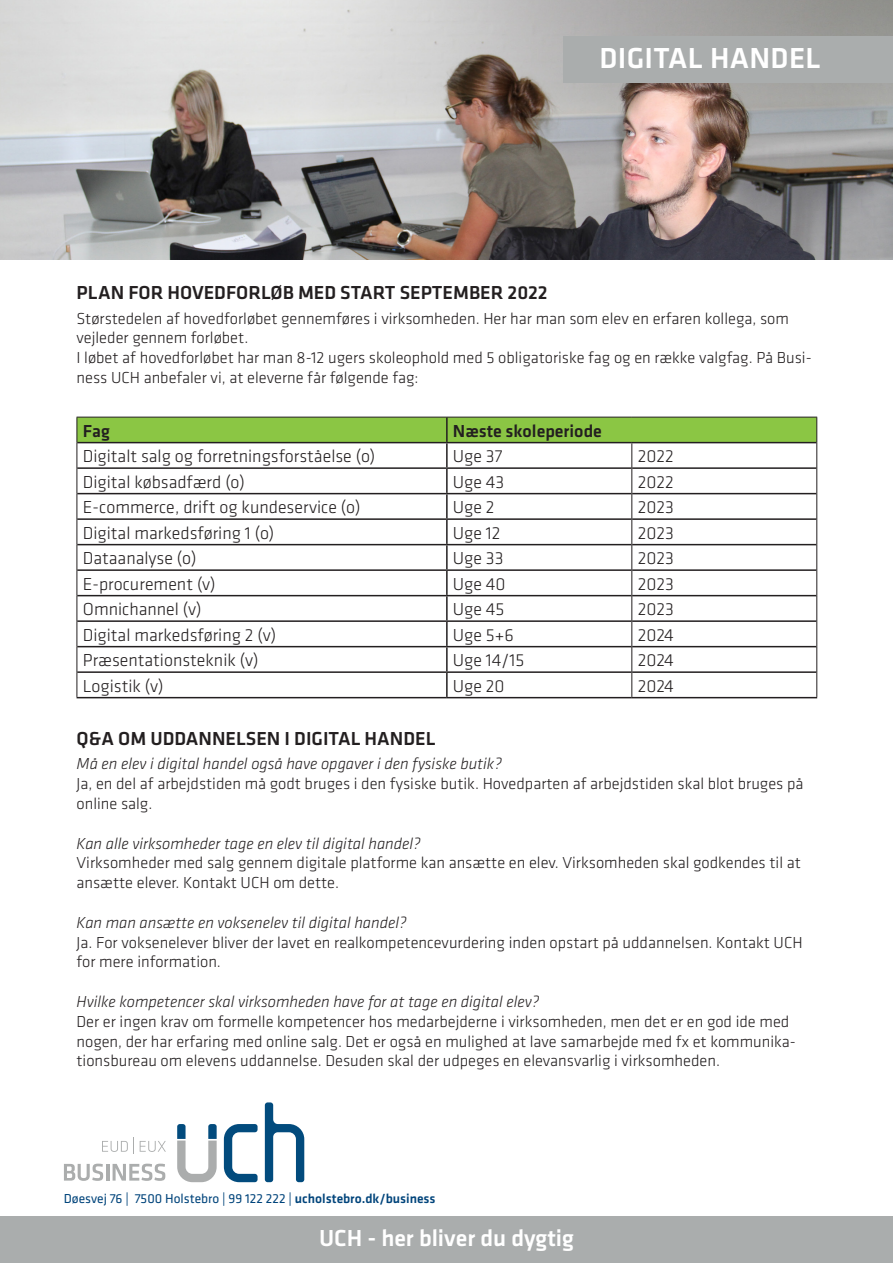
<style>
.page{position:relative;width:893px;height:1263px;background:#fff}
.page>*{position:absolute;margin:0;border:0;box-sizing:border-box;transform-origin:0 0}
.t1{font:500 30px "Klavika";letter-spacing:.01em;color:#fff}
.t2{font:500 24px "Klavika";color:#fff}
.t3{font:500 19.5px "Klavika";color:#231f20}
.t4{font:300 18px "Klavika";color:#231f20}
.t5{font:500 18px "Klavika";color:#231f20}
.t6{font:300 16.5px/19.8px "Klavika";color:#231f20}
.t7{font:italic 300 16.5px "Klavika";color:#231f20}
.t8{font:13.5px "Klavika";color:#00447b}
.s1{font-weight:500}
</style>
<div class="page">
<img style="left:0;top:0;width:893px;height:259px">
<svg style="left:224px;top:1124px;width:34px;height:58px"></svg>
<svg style="left:265px;top:1102px;width:39px;height:80px"></svg>
<svg style="left:177px;top:1124px;width:40px;height:58px"></svg>
<svg style="left:102px;top:1137px;width:32px;height:17px"></svg>
<svg style="left:140px;top:1141px;width:26px;height:11px"></svg>
<svg style="left:64px;top:1163px;width:39px;height:18px"></svg>
<hr style="left:106px;top:1164px;width:3px;height:16px;background:#abadad">
<svg style="left:113px;top:1163px;width:52px;height:18px"></svg>
<div style="left:0;top:1216px;width:893px;height:47px;background:#aaadad"></div>
<hr style="left:77px;top:697px;width:370px;height:1px;background:#231f20">
<hr style="left:447px;top:697px;width:185px;height:1px;background:#231f20">
<hr style="left:632px;top:697px;width:185px;height:1px;background:#231f20">
<svg style="left:77px;top:417px;width:740px;height:280px"></svg>
<div style="left:564px;top:36px;width:329px;height:46px;background:#aaadad"></div>
<p class="t1" style="left:599px;top:42px;width:223px">DIGITAL HANDEL</p>
<p class="t3" style="left:77px;top:282px;width:473px">PLAN FOR HOVEDFORLØB MED START SEPTEMBER 2022</p>
<p class="t6" style="left:77px;top:308px;width:714px">Størstedelen af hovedforløbet gennemføres i virksomheden. Her har man som elev en erfaren kollega, som vejleder gennem forløbet.</p>
<p class="t6" style="left:77px;top:348px;width:737px">I løbet af hovedforløbet har man 8-12 ugers skoleophold med 5 obligatoriske fag og en række valgfag. På Busi&shy;ness UCH anbefaler vi, at eleverne får følgende fag:</p>
<p class="t5" style="left:83px;top:421px;width:28px">Fag</p>
<p class="t5" style="left:453px;top:421px;width:151px">Næste skoleperiode</p>
<p class="t4" style="left:83px;top:446px;width:294px">Digitalt salg og forretningsforståelse (o)</p>
<p class="t4" style="left:453px;top:446px;width:51px">Uge 37</p>
<p class="t4" style="left:638px;top:446px;width:38px">2022</p>
<p class="t4" style="left:83px;top:472px;width:163px">Digital købsadfærd (o)</p>
<p class="t4" style="left:453px;top:472px;width:53px">Uge 43</p>
<p class="t4" style="left:638px;top:472px;width:38px">2022</p>
<p class="t4" style="left:83px;top:497px;width:279px">E-commerce, drift og kundeservice (o)</p>
<p class="t4" style="left:453px;top:497px;width:43px">Uge 2</p>
<p class="t4" style="left:638px;top:497px;width:38px">2023</p>
<p class="t4" style="left:83px;top:523px;width:193px">Digital markedsføring 1 (o)</p>
<p class="t4" style="left:453px;top:523px;width:49px">Uge 12</p>
<p class="t4" style="left:638px;top:523px;width:38px">2023</p>
<p class="t4" style="left:83px;top:548px;width:115px">Dataanalyse (o)</p>
<p class="t4" style="left:453px;top:548px;width:52px">Uge 33</p>
<p class="t4" style="left:638px;top:548px;width:38px">2023</p>
<p class="t4" style="left:83px;top:574px;width:134px">E-procurement (v)</p>
<p class="t4" style="left:453px;top:574px;width:54px">Uge 40</p>
<p class="t4" style="left:638px;top:574px;width:38px">2023</p>
<p class="t4" style="left:83px;top:599px;width:120px">Omnichannel (v)</p>
<p class="t4" style="left:453px;top:599px;width:53px">Uge 45</p>
<p class="t4" style="left:638px;top:599px;width:38px">2023</p>
<p class="t4" style="left:83px;top:625px;width:195px">Digital markedsføring 2 (v)</p>
<p class="t4" style="left:453px;top:625px;width:62px">Uge 5+6</p>
<p class="t4" style="left:638px;top:625px;width:38px">2024</p>
<p class="t4" style="left:83px;top:650px;width:177px">Præsentationsteknik (v)</p>
<p class="t4" style="left:453px;top:650px;width:73px">Uge 14/15</p>
<p class="t4" style="left:638px;top:650px;width:38px">2024</p>
<p class="t4" style="left:83px;top:676px;width:82px">Logistik (v)</p>
<p class="t4" style="left:453px;top:676px;width:53px">Uge 20</p>
<p class="t4" style="left:638px;top:676px;width:38px">2024</p>
<p class="t3" style="left:77px;top:728px;width:360px">Q&amp;A OM UDDANNELSEN I DIGITAL HANDEL</p>
<p class="t7" style="left:77px;top:755px;width:427px">Må en elev i digital handel også have opgaver i den fysiske butik?</p>
<p class="t6" style="left:77px;top:774px;width:728px">Ja, en del af arbejdstiden må godt bruges i den fysiske butik. Hovedparten af arbejdstiden skal blot bruges på online salg.</p>
<p class="t7" style="left:77px;top:834px;width:346px">Kan alle virksomheder tage en elev til digital handel?</p>
<p class="t6" style="left:77px;top:853px;width:726px">Virksomheder med salg gennem digitale platforme kan ansætte en elev. Virksomheden skal godkendes til at ansætte elever. Kontakt UCH om dette.</p>
<p class="t7" style="left:77px;top:913px;width:332px">Kan man ansætte en voksenelev til digital handel?</p>
<p class="t6" style="left:77px;top:932px;width:728px">Ja. For voksenelever bliver der lavet en realkompetencevurdering inden opstart på uddannelsen. Kontakt UCH for mere information.</p>
<p class="t7" style="left:77px;top:992px;width:464px">Hvilke kompetencer skal virksomheden have for at tage en digital elev?</p>
<p class="t6" style="left:77px;top:1012px;width:721px">Der er ingen krav om formelle kompetencer hos medarbejderne i virksomheden, men det er en god ide med nogen, der har erfaring med online salg. Det er også en mulighed at lave samarbejde med fx et kommunika&shy;tionsbureau om elevens uddannelse. Desuden skal der udpeges en elevansvarlig i virksomheden.</p>
<p class="t8" style="left:64px;top:1191px;width:373px">Døesvej 76 | 7500 Holstebro | 99 122 222 | <span class="s1">ucholstebro.dk/business</span></p>
<p class="t2" style="left:319px;top:1225px;width:256px">UCH - her bliver du dygtig</p>
</div>
